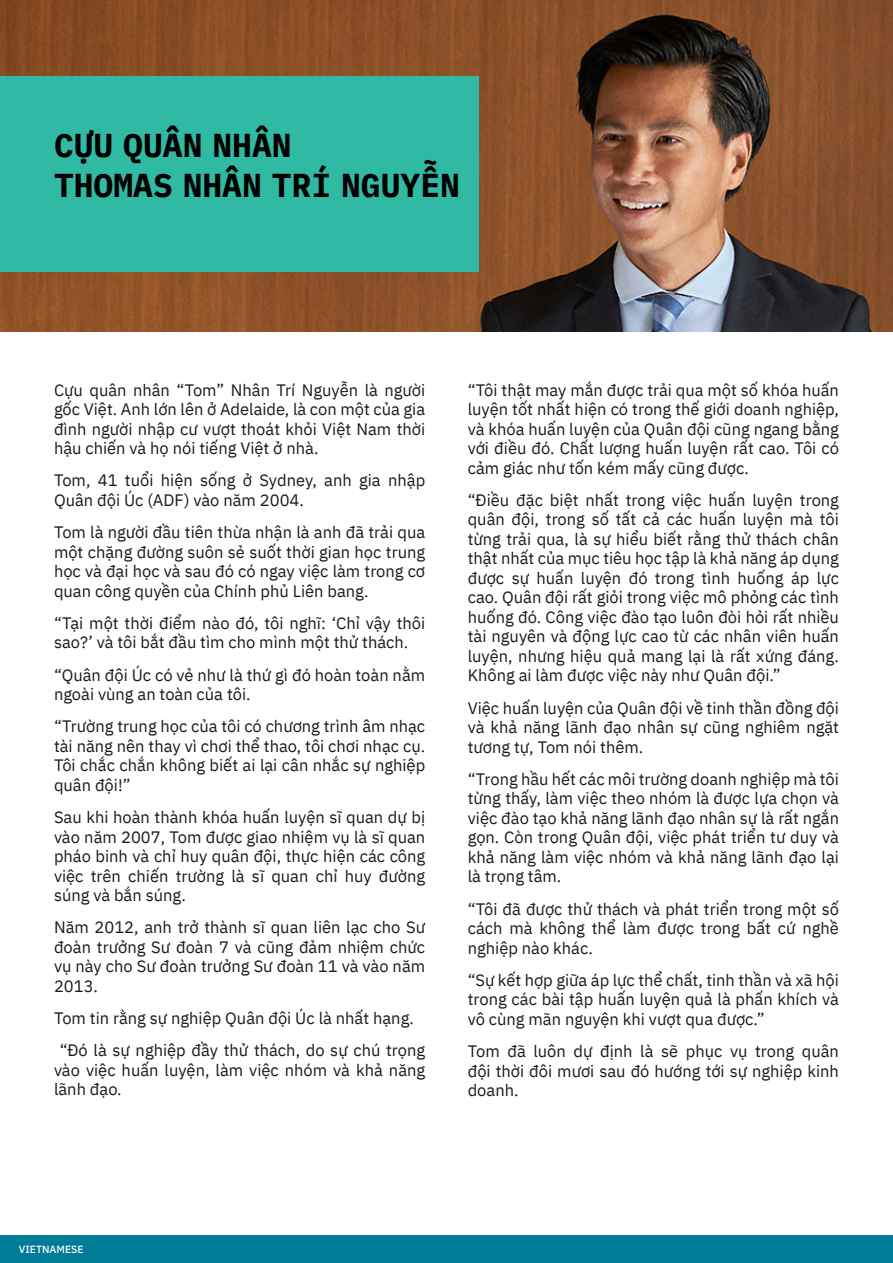
<style>
.page{position:relative;width:893px;height:1263px;background:#fff}
.page>*{position:absolute;margin:0;border:0;box-sizing:border-box;transform-origin:0 0}
.t1{font:700 33px/40.5px "IBM Plex Mono";color:#000}
.t2{font:16.5px/19.5px "IBM Plex Sans";color:#1a1a1a;text-align:justify}
.t3{font:500 10.5px "IBM Plex Sans";color:#fff}
</style>
<div class="page">
<img style="left:0;top:0;width:893px;height:332px">
<div style="left:0;top:77px;width:478px;height:195px;background:#30baa3"></div>
<div style="left:0;top:1235px;width:893px;height:28px;background:#007d96"></div>
<p class="t1" style="left:54px;top:122px;width:407px">CỰU QUÂN NHÂN<br>THOMAS NHÂN TRÍ NGUYỄN</p>
<p class="t2" style="left:54px;top:379px;width:373px">Cựu quân nhân “Tom” Nhân Trí Nguyễn là người gốc Việt. Anh lớn lên ở Adelaide, là con một của gia đình người nhập cư vượt thoát khỏi Việt Nam thời hậu chiến và họ nói tiếng Việt ở nhà.</p>
<p class="t2" style="left:54px;top:469px;width:373px">Tom, 41 tuổi hiện sống ở Sydney, anh gia nhập<br>Quân đội Úc (ADF) vào năm 2004.</p>
<p class="t2" style="left:54px;top:521px;width:373px">Tom là người đầu tiên thừa nhận là anh đã trải qua một chặng đường suôn sẻ suốt thời gian học trung học và đại học và sau đó có ngay việc làm trong cơ quan công quyền của Chính phủ Liên bang.</p>
<p class="t2" style="left:54px;top:612px;width:373px">“Tại một thời điểm nào đó, tôi nghĩ: ‘Chỉ vậy thôi sao?’ và tôi bắt đầu tìm cho mình một thử thách.</p>
<p class="t2" style="left:54px;top:664px;width:373px">“Quân đội Úc có vẻ như là thứ gì đó hoàn toàn nằm ngoài vùng an toàn của tôi.</p>
<p class="t2" style="left:54px;top:715px;width:373px">“Trường trung học của tôi có chương trình âm nhạc tài năng nên thay vì chơi thể thao, tôi chơi nhạc cụ.<br>Tôi chắc chắn không biết ai lại cân nhắc sự nghiệp quân đội!”</p>
<p class="t2" style="left:54px;top:806px;width:373px">Sau khi hoàn thành khóa huấn luyện sĩ quan dự bị vào năm 2007, Tom được giao nhiệm vụ là sĩ quan pháo binh và chỉ huy quân đội, thực hiện các công việc trên chiến trường là sĩ quan chỉ huy đường súng và bắn súng.</p>
<p class="t2" style="left:54px;top:916px;width:373px">Năm 2012, anh trở thành sĩ quan liên lạc cho Sư đoàn trưởng Sư đoàn 7 và cũng đảm nhiệm chức vụ này cho Sư đoàn trưởng Sư đoàn 11 và vào năm 2013.</p>
<p class="t2" style="left:54px;top:1007px;width:362px">Tom tin rằng sự nghiệp Quân đội Úc là nhất hạng.</p>
<p class="t2" style="left:54px;top:1039px;width:373px;text-indent:6px">“Đó là sự nghiệp đầy thử thách, do sự chú trọng vào việc huấn luyện, làm việc nhóm và khả năng lãnh đạo.</p>
<p class="t2" style="left:468px;top:379px;width:373px">“Tôi thật may mắn được trải qua một số khóa huấn luyện tốt nhất hiện có trong thế giới doanh nghiệp, và khóa huấn luyện của Quân đội cũng ngang bằng với điều đó. Chất lượng huấn luyện rất cao. Tôi có cảm giác như tốn kém mấy cũng được.</p>
<p class="t2" style="left:468px;top:489px;width:373px">“Điều đặc biệt nhất trong việc huấn luyện trong quân đội, trong số tất cả các huấn luyện mà tôi từng trải qua, là sự hiểu biết rằng thử thách chân thật nhất của mục tiêu học tập là khả năng áp dụng được sự huấn luyện đó trong tình huống áp lực cao. Quân đội rất giỏi trong việc mô phỏng các tình huống đó. Công việc đào tạo luôn đòi hỏi rất nhiều tài nguyên và động lực cao từ các nhân viên huấn luyện, nhưng hiệu quả mang lại là rất xứng đáng.<br>Không ai làm được việc này như Quân đội.”</p>
<p class="t2" style="left:468px;top:697px;width:373px">Việc huấn luyện của Quân đội về tinh thần đồng đội và khả năng lãnh đạo nhân sự cũng nghiêm ngặt tương tự, Tom nói thêm.</p>
<p class="t2" style="left:468px;top:768px;width:373px">“Trong hầu hết các môi trường doanh nghiệp mà tôi từng thấy, làm việc theo nhóm là được lựa chọn và việc đào tạo khả năng lãnh đạo nhân sự là rất ngắn gọn. Còn trong Quân đội, việc phát triển tư duy và khả năng làm việc nhóm và khả năng lãnh đạo lại là trọng tâm.</p>
<p class="t2" style="left:468px;top:898px;width:373px">“Tôi đã được thử thách và phát triển trong một số cách mà không thể làm được trong bất cứ nghề nghiệp nào khác.</p>
<p class="t2" style="left:468px;top:969px;width:373px">“Sự kết hợp giữa áp lực thể chất, tinh thần và xã hội trong các bài tập huấn luyện quả là phấn khích và vô cùng mãn nguyện khi vượt qua được.”</p>
<p class="t2" style="left:468px;top:1040px;width:373px">Tom đã luôn dự định là sẽ phục vụ trong quân đội thời đôi mươi sau đó hướng tới sự nghiệp kinh doanh.</p>
<p class="t3" style="left:19px;top:1241px;width:66px">VIETNAMESE</p>
</div>
